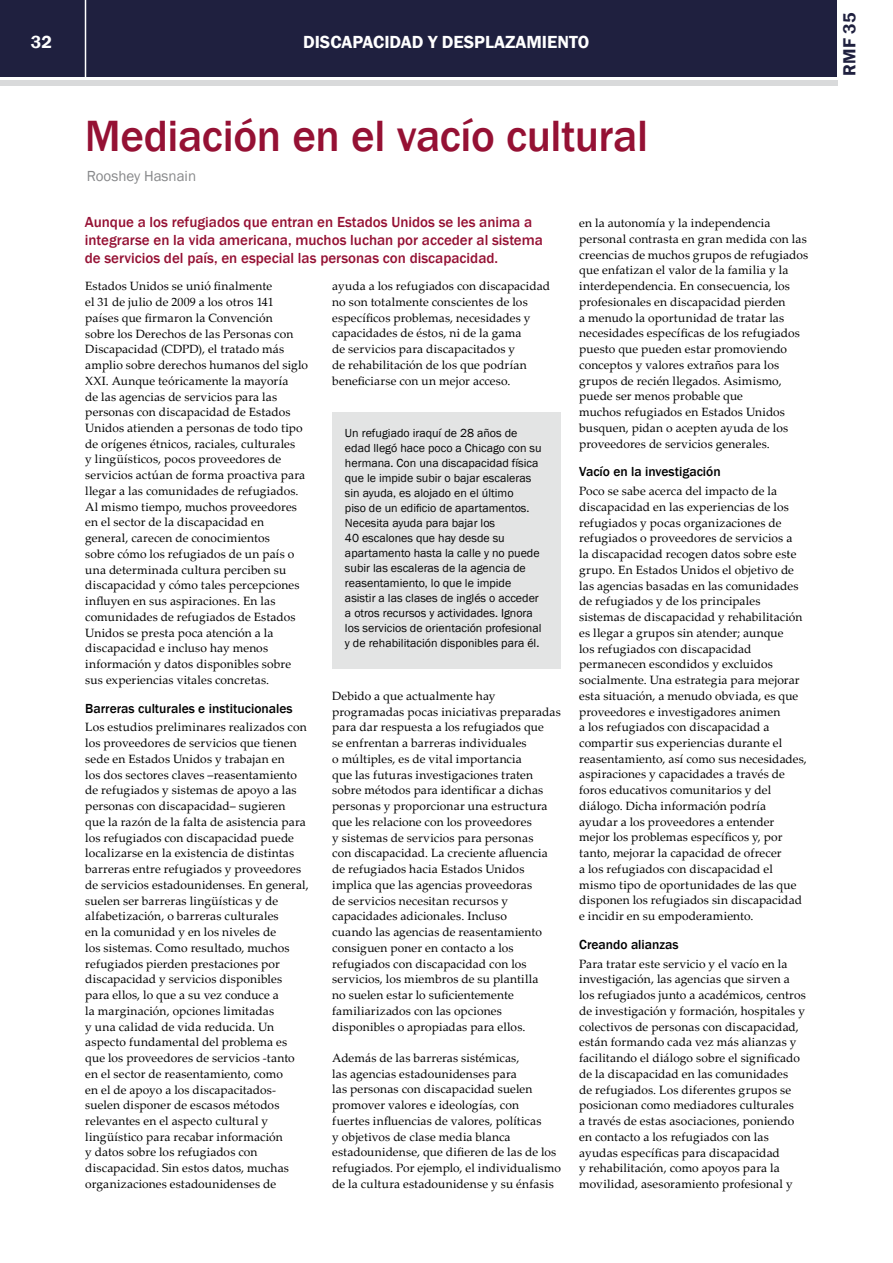
<style>
.page{position:relative;width:893px;height:1263px;background:#fff}
.page>*{position:absolute;margin:0;border:0;box-sizing:border-box;transform-origin:0 0}
.t1{font:500 45px "Franklin Gothic";letter-spacing:-.01em;color:#951134}
.t2{font:600 18px "Franklin Gothic";color:#fff}
.t3{font:600 18px "Franklin Gothic";color:#1f203f}
.t4{font:500 15px/18px "Franklin Gothic";color:#951134}
.t5{font:15px "Franklin Gothic";color:#87888a}
.t6{font:500 13.5px "Franklin Gothic";color:#000}
.t7{font:12px/15.8px "Palatino Linotype";letter-spacing:.01em;color:#000}
.t8{font:12px/15px "Franklin Gothic";color:#000}
</style>
<div class="page">
<div style="left:0;top:0;width:836px;height:77px;background:#1f203f"></div>
<div style="left:0;top:80px;width:837px;height:5px;background:#d9dadb"></div>
<hr style="left:85px;top:0;width:1px;height:78px;background:#fff">
<div style="left:332px;top:412px;width:229px;height:256px;background:#e3e4e4"></div>
<h2 class="t2" style="left:31px;top:31px;width:23px">32</h2>
<h2 class="t2" style="left:303px;top:31px;width:288px">DISCAPACIDAD Y DESPLAZAMIENTO</h2>
<h1 class="t1" style="left:85px;top:108px;width:565px">Mediación en el vacío cultural</h1>
<p class="t5" style="left:87px;top:167px;width:111px">Rooshey Hasnain</p>
<p class="t4" style="left:85px;top:213px;width:460px">Aunque a los refugiados que entran en Estados Unidos se les anima a integrarse en la vida americana, muchos luchan por acceder al sistema de servicios del país, en especial las personas con discapacidad.</p>
<p class="t7" style="left:85px;top:278px;width:224px">Estados Unidos se unió finalmente<br>el 31 de julio de 2009 a los otros 141 países que firmaron la Convención<br>sobre los Derechos de las Personas con Discapacidad (CDPD), el tratado más amplio sobre derechos humanos del siglo XXI. Aunque teóricamente la mayoría<br>de las agencias de servicios para las personas con discapacidad de Estados Unidos atienden a personas de todo tipo de orígenes étnicos, raciales, culturales<br>y lingüísticos, pocos proveedores de servicios actúan de forma proactiva para llegar a las comunidades de refugiados.<br>Al mismo tiempo, muchos proveedores en el sector de la discapacidad en general, carecen de conocimientos<br>sobre cómo los refugiados de un país o una determinada cultura perciben su discapacidad y cómo tales percepciones influyen en sus aspiraciones. En las comunidades de refugiados de Estados Unidos se presta poca atención a la discapacidad e incluso hay menos información y datos disponibles sobre sus experiencias vitales concretas.</p>
<p class="t6" style="left:85px;top:700px;width:209px">Barreras culturales e institucionales</p>
<p class="t7" style="left:85px;top:719px;width:225px">Los estudios preliminares realizados con los proveedores de servicios que tienen sede en Estados Unidos y trabajan en<br>los dos sectores claves –reasentamiento de refugiados y sistemas de apoyo a las personas con discapacidad– sugieren<br>que la razón de la falta de asistencia para los refugiados con discapacidad puede localizarse en la existencia de distintas barreras entre refugiados y proveedores de servicios estadounidenses. En general, suelen ser barreras lingüísticas y de alfabetización, o barreras culturales<br>en la comunidad y en los niveles de<br>los sistemas. Como resultado, muchos refugiados pierden prestaciones por discapacidad y servicios disponibles para ellos, lo que a su vez conduce a<br>la marginación, opciones limitadas<br>y una calidad de vida reducida. Un aspecto fundamental del problema es que los proveedores de servicios -tanto en el sector de reasentamiento, como<br>en el de apoyo a los discapacitados&shy;suelen disponer de escasos métodos relevantes en el aspecto cultural y lingüístico para recabar información<br>y datos sobre los refugiados con discapacidad. Sin estos datos, muchas organizaciones estadounidenses de</p>
<p class="t7" style="left:332px;top:278px;width:219px">ayuda a los refugiados con discapacidad no son totalmente conscientes de los específicos problemas, necesidades y capacidades de éstos, ni de la gama<br>de servicios para discapacitados y<br>de rehabilitación de los que podrían beneficiarse con un mejor acceso.</p>
<p class="t8" style="left:345px;top:426px;width:198px">Un refugiado iraquí de 28 años de edad llegó hace poco a Chicago con su hermana. Con una discapacidad física que le impide subir o bajar escaleras sin ayuda, es alojado en el último<br>piso de un edificio de apartamentos.<br>Necesita ayuda para bajar los<br>40 escalones que hay desde su apartamento hasta la calle y no puede subir las escaleras de la agencia de reasentamiento, lo que le impide asistir a las clases de inglés o acceder a otros recursos y actividades. Ignora los servicios de orientación profesional y de rehabilitación disponibles para él.</p>
<p class="t7" style="left:332px;top:687px;width:230px">Debido a que actualmente hay programadas pocas iniciativas preparadas para dar respuesta a los refugiados que<br>se enfrentan a barreras individuales<br>o múltiples, es de vital importancia<br>que las futuras investigaciones traten sobre métodos para identificar a dichas personas y proporcionar una estructura que les relacione con los proveedores<br>y sistemas de servicios para personas<br>con discapacidad. La creciente afluencia de refugiados hacia Estados Unidos implica que las agencias proveedoras<br>de servicios necesitan recursos y capacidades adicionales. Incluso<br>cuando las agencias de reasentamiento consiguen poner en contacto a los refugiados con discapacidad con los servicios, los miembros de su plantilla<br>no suelen estar lo suficientemente familiarizados con las opciones disponibles o apropiadas para ellos.</p>
<p class="t7" style="left:332px;top:1049px;width:230px">Además de las barreras sistémicas,<br>las agencias estadounidenses para<br>las personas con discapacidad suelen promover valores e ideologías, con<br>fuertes influencias de valores, políticas<br>y objetivos de clase media blanca estadounidense, que difieren de las de los refugiados. Por ejemplo, el individualismo de la cultura estadounidense y su énfasis</p>
<p class="t7" style="left:579px;top:215px;width:230px">en la autonomía y la independencia personal contrasta en gran medida con las creencias de muchos grupos de refugiados que enfatizan el valor de la familia y la interdependencia. En consecuencia, los profesionales en discapacidad pierden<br>a menudo la oportunidad de tratar las necesidades específicas de los refugiados puesto que pueden estar promoviendo conceptos y valores extraños para los grupos de recién llegados. Asimismo, puede ser menos probable que<br>muchos refugiados en Estados Unidos busquen, pidan o acepten ayuda de los proveedores de servicios generales.</p>
<p class="t6" style="left:579px;top:463px;width:143px">Vacío en la investigación</p>
<p class="t7" style="left:579px;top:483px;width:229px">Poco se sabe acerca del impacto de la discapacidad en las experiencias de los refugiados y pocas organizaciones de refugiados o proveedores de servicios a<br>la discapacidad recogen datos sobre este grupo. En Estados Unidos el objetivo de las agencias basadas en las comunidades de refugiados y de los principales sistemas de discapacidad y rehabilitación es llegar a grupos sin atender; aunque<br>los refugiados con discapacidad permanecen escondidos y excluidos socialmente. Una estrategia para mejorar esta situación, a menudo obviada, es que proveedores e investigadores animen<br>a los refugiados con discapacidad a compartir sus experiencias durante el reasentamiento, así como sus necesidades, aspiraciones y capacidades a través de foros educativos comunitarios y del diálogo. Dicha información podría ayudar a los proveedores a entender mejor los problemas específicos y, por tanto, mejorar la capacidad de ofrecer<br>a los refugiados con discapacidad el mismo tipo de oportunidades de las que disponen los refugiados sin discapacidad e incidir en su empoderamiento.</p>
<p class="t6" style="left:579px;top:936px;width:101px">Creando alianzas</p>
<p class="t7" style="left:579px;top:955px;width:228px">Para tratar este servicio y el vacío en la investigación, las agencias que sirven a los refugiados junto a académicos, centros de investigación y formación, hospitales y colectivos de personas con discapacidad, están formando cada vez más alianzas y facilitando el diálogo sobre el significado de la discapacidad en las comunidades<br>de refugiados. Los diferentes grupos se posicionan como mediadores culturales<br>a través de estas asociaciones, poniendo en contacto a los refugiados con las ayudas específicas para discapacidad<br>y rehabilitación, como apoyos para la movilidad, asesoramiento profesional y</p>
<h2 class="t3" style="left:838px;top:76px;width:64px;rotate:-90deg">RMF 35</h2>
</div>
